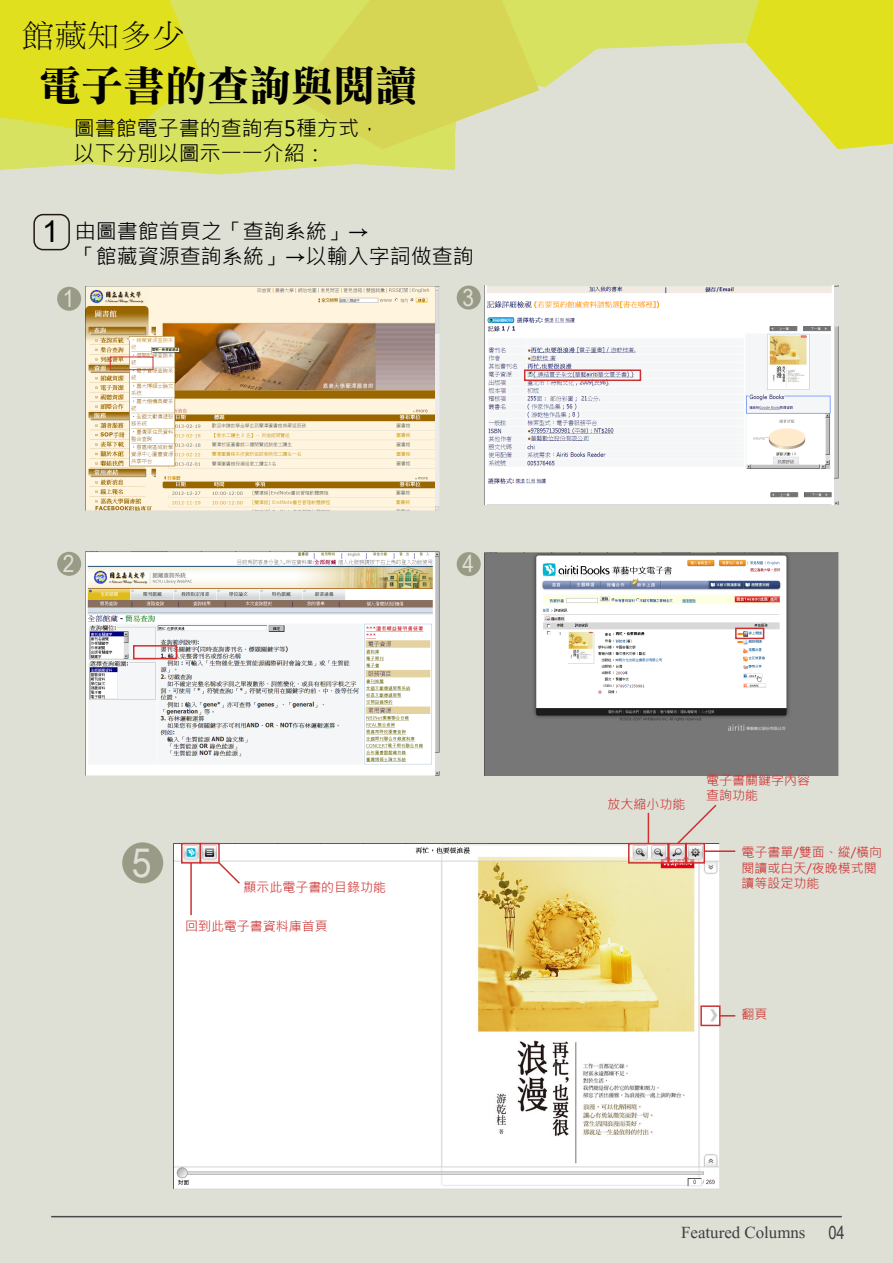
<style>
.page{position:relative;width:893px;height:1263px;background:#dee0d5}
.page>*{position:absolute;margin:0;border:0;box-sizing:border-box;transform-origin:0 0}
.t1{font:42px "DF Li Song Bd HK BF";color:#000}
.t2{font:40.35px "Arial Narrow";color:#dee0d5;scale:1.08 1}
.t3{font:32.55px "DF Li Song Lt WIN BF";color:#000}
.t4{font:30.15px "Arial";color:#000}
.t5{font:23.55px "Arial Narrow";color:#dee0d5;scale:1.08 1}
.t6{font:21px/25.2px "Microsoft Jheng Hei";color:#000}
.t7{font:21px "Aparajita";color:#3f3f3f}
.t8{font:12.9px/15.6px "Microsoft Jheng Hei";color:#cc3232}
.s1{font-family:"Arial Narrow";font-size:18px}
</style>
<div class="page">
<hr style="left:51px;top:1216px;width:791px;height:1px;background:#494949">
<img style="left:85px;top:287px;width:354px;height:223px">
<svg style="left:0;top:0;width:455px;height:174px;background:#d6e16a"></svg>
<img style="left:85px;top:552px;width:354px;height:224px">
<img style="left:484px;top:286px;width:354px;height:219px">
<img style="left:484px;top:552px;width:354px;height:224px">
<svg style="left:0;top:0;width:201px;height:137px;background:#dee029"></svg>
<img style="left:173px;top:844px;width:547px;height:346px">
<div style="left:110px;top:357px;width:43px;height:13px;border:1px solid #cc3232"></div>
<div style="left:133px;top:645px;width:44px;height:14px;border:2px solid #cc3232"></div>
<div style="left:735px;top:628px;width:29px;height:11px;border:2px solid #cc3232"></div>
<div style="left:524px;top:369px;width:117px;height:12px;border:2px solid #cc3232"></div>
<div style="left:628px;top:843px;width:41px;height:20px;border:2px solid #cc3232"></div>
<div style="left:668px;top:843px;width:19px;height:20px;border:2px solid #cc3232"></div>
<div style="left:685px;top:843px;width:20px;height:20px;border:2px solid #cc3232"></div>
<div style="left:700px;top:1005px;width:20px;height:21px;border:2px solid #cc3232"></div>
<div style="left:200px;top:843px;width:20px;height:20px;border:2px solid #cc3232"></div>
<div style="left:181px;top:843px;width:20px;height:20px;border:2px solid #cc3232"></div>
<hr style="left:648px;top:813px;width:1px;height:31px;background:#cc3232">
<svg style="left:675px;top:804px;width:43px;height:42px"></svg>
<hr style="left:704px;top:850px;width:31px;height:2px;background:#cc3232">
<svg style="left:217px;top:861px;width:24px;height:24px"></svg>
<hr style="left:190px;top:863px;width:2px;height:52px;background:#cc3232">
<svg style="left:720px;top:1015px;width:15px;height:1px"></svg>
<svg style="left:293px;top:0;width:600px;height:149px"></svg>
<div style="left:33px;top:214px;width:37px;height:36px;border:2px solid #231815;border-radius:9px"></div>
<div style="left:57px;top:287px;width:24px;height:24px;background:#999b87;border-radius:50%"></div>
<div style="left:57px;top:552px;width:24px;height:24px;background:#999b87;border-radius:50%"></div>
<div style="left:457px;top:286px;width:24px;height:24px;background:#999b87;border-radius:50%"></div>
<div style="left:457px;top:552px;width:24px;height:24px;background:#999b87;border-radius:50%"></div>
<div style="left:122px;top:842px;width:41px;height:41px;background:#999b87;border-radius:50%"></div>
<h3 class="t3" style="left:22px;top:19px;width:165px">館藏知多少</h3>
<h1 class="t1" style="left:39px;top:64px;width:380px">電子書的查詢與閱讀</h1>
<h3 class="t6" style="left:74px;top:115px;width:308px">圖書館電子書的查詢有5種方式，以下分別以圖示一一介紹：</h3>
<h3 class="t4" style="left:42px;top:211px;width:18px">1</h3>
<h3 class="t6" style="left:75px;top:218px;width:401px">由圖書館首頁之「查詢系統」→<br>「館藏資源查詢系統」→以輸入字詞做查詢</h3>
<h3 class="t5" style="left:63px;top:281px;width:12px">1</h3>
<h3 class="t5" style="left:462px;top:280px;width:12px">3</h3>
<h3 class="t5" style="left:63px;top:546px;width:12px">2</h3>
<h3 class="t5" style="left:462px;top:547px;width:12px">4</h3>
<h2 class="t2" style="left:132px;top:833px;width:20px">5</h2>
<p class="t8" style="left:244px;top:879px;width:144px">顯示此電子書的目錄功能</p>
<p class="t8" style="left:185px;top:918px;width:144px">回到此電子書資料庫首頁</p>
<p class="t8" style="left:608px;top:796px;width:79px">放大縮小功能</p>
<p class="t8" style="left:706px;top:772px;width:105px">電子書關鍵字內容查詢功能</p>
<p class="t8" style="left:741px;top:844px;width:142px">電子書單/雙面、縱/橫向閱讀或白天/夜晚模式閱讀等設定功能</p>
<p class="t8" style="left:741px;top:1006px;width:27px">翻頁</p>
<h3 class="t7" style="left:681px;top:1222px;width:165px">Featured Columns <span class="s1">04</span></h3>
</div>
